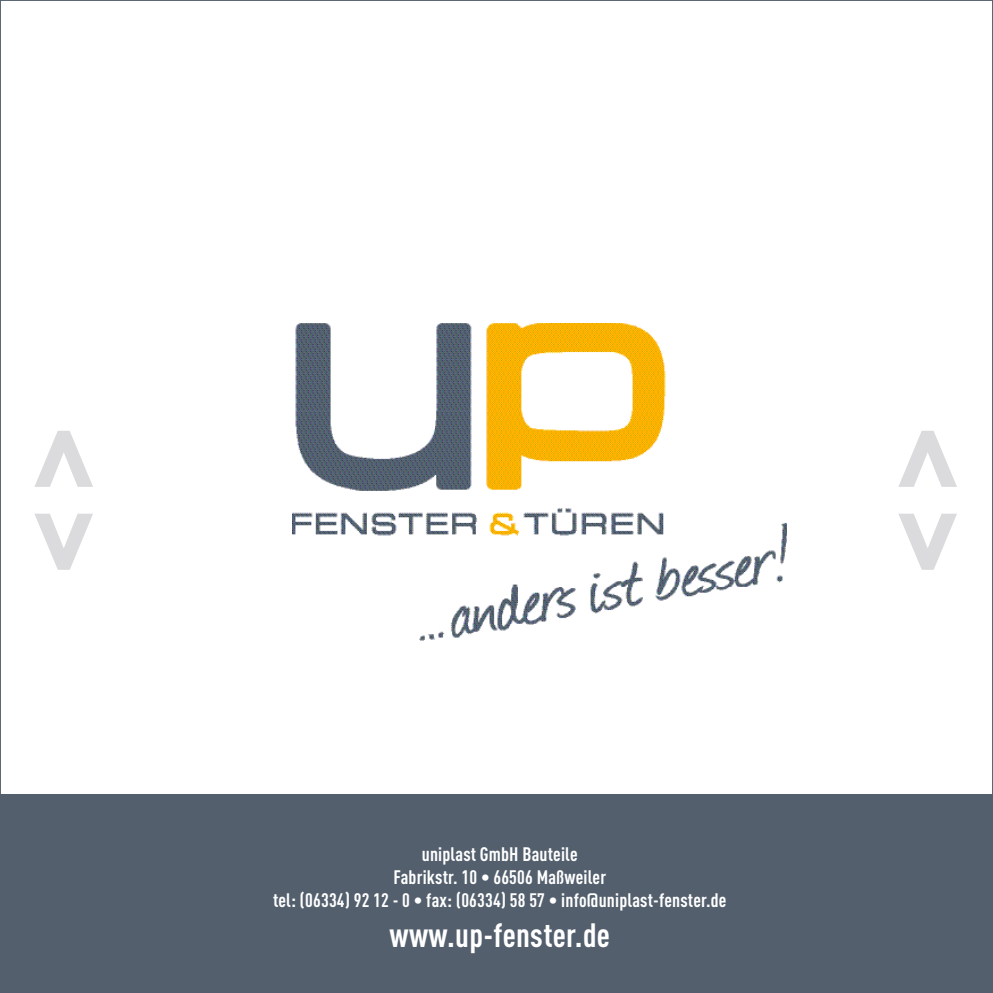
<style>
.page{position:relative;width:993px;height:993px;background:#fff}
.page>*{position:absolute;margin:0;border:0;box-sizing:border-box;transform-origin:0 0}
.t1{font:119.35px "Impact";color:#dbdadd}
.t2{font:700 33.25px "DIN Cond";letter-spacing:.01em;color:#fff}
.t3{font:700 19.25px/23.1px "DIN Cond";letter-spacing:.01em;color:#fff;text-align:center}
</style>
<div class="page">
<div style="left:0;top:794px;width:992px;height:198px;background:#535f6d"></div>
<img style="left:293px;top:323px;width:493px;height:317px">
<h1 class="t1" style="left:155px;top:427px;width:148px;rotate:90deg">&lt;&gt;</h1>
<h1 class="t1" style="left:1018px;top:427px;width:148px;rotate:90deg">&lt;&gt;</h1>
<p class="t3" style="left:273px;top:841px;width:455px">uniplast GmbH Bauteile<br>Fabrikstr. 10 • 66506 Maßweiler<br>tel: (06334) 92 12 - 0 • fax: (06334) 58 57 • info@uniplast-fenster.de</p>
<h2 class="t2" style="left:389px;top:914px;width:222px">www.up-fenster.de</h2>
</div>
